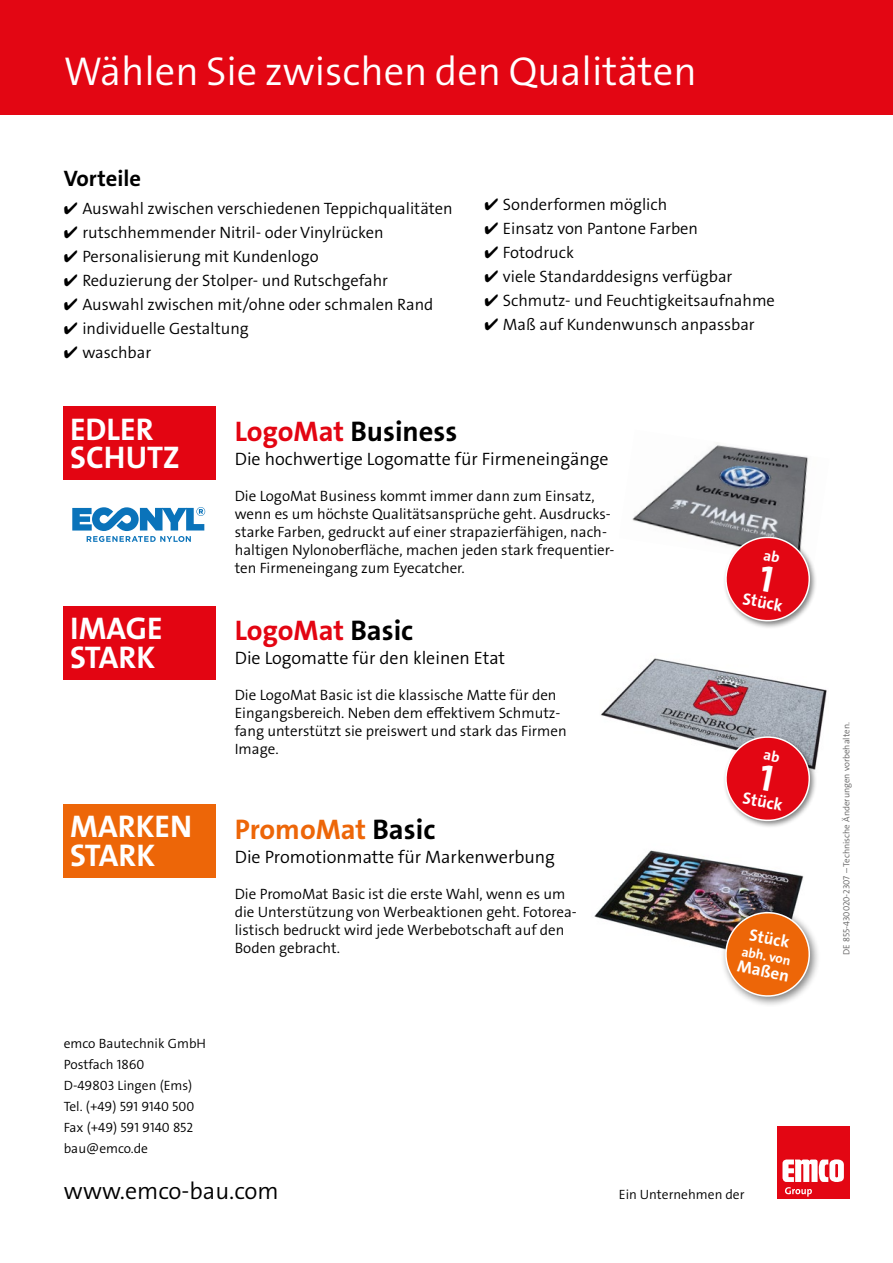
<style>
.page{position:relative;width:893px;height:1263px;background:#fff}
.page>*{position:absolute;margin:0;border:0;box-sizing:border-box;transform-origin:0 0}
.t1{font:300 40.5px "The Sans Os F";color:#fff}
.t2{font:700 31.5px/28.5px "The Sans Os F";color:#fff}
.t3{font:700 28.5px "The Sans Os F";color:#000}
.t4{font:700 28.5px "The Sans Os F";color:#ed6608}
.t5{font:700 28.5px "The Sans Os F";color:#e30512}
.t6{font:300 24px "The Sans Os F";color:#000}
.t7{font:700 22.5px "The Sans Os F";color:#000}
.t8{font:300 18px "The Sans Os F";color:#000}
.t9{font:700 16.8px "The Sans Os F";color:#fff}
.t10{font:300 16.5px "The Sans Os F";color:#000}
.t11{font:300 15px/18px "The Sans Os F";color:#000}
.t12{font:300 13.5px/21px "The Sans Os F";color:#000}
.t13{font:700 13.5px "The Sans Os F";color:#fff}
.t14{font:300 9px "The Sans Os F";color:#646363}
.s1{color:#e30512}
.s2{color:#000}
</style>
<div class="page">
<img style="left:594px;top:850px;width:210px;height:98px">
<div style="left:0;top:0;width:893px;height:115px;background:#e30613"></div>
<div style="left:777px;top:1127px;width:72px;height:72px;background:#e30613"></div>
<svg style="left:782px;top:1159px;width:62px;height:37px"></svg>
<img style="left:601px;top:658px;width:226px;height:94px">
<img style="left:632px;top:445px;width:177px;height:98px">
<div style="left:64px;top:607px;width:152px;height:73px;background:#e30512"></div>
<div style="left:64px;top:805px;width:152px;height:73px;background:#ed6608"></div>
<div style="left:64px;top:407px;width:152px;height:73px;background:#e30512"></div>
<div style="left:720px;top:907px;width:101px;height:101px;background:#000;opacity:.5"></div>
<svg style="left:721px;top:907px;width:94px;height:92px;background:#d9864d"></svg>
<div style="left:723px;top:734px;width:95px;height:95px;background:#000;opacity:.5"></div>
<div style="left:723px;top:534px;width:95px;height:95px;background:#000;opacity:.5"></div>
<svg style="left:72px;top:507px;width:133px;height:35px"></svg>
<svg style="left:721px;top:732px;width:94px;height:92px"></svg>
<svg style="left:721px;top:532px;width:94px;height:92px"></svg>
<h1 class="t1" style="left:64px;top:46px;width:634px">Wählen Sie zwischen den Qualitäten</h1>
<h3 class="t7" style="left:64px;top:163px;width:79px">Vorteile</h3>
<p class="t10" style="left:64px;top:198px;width:390px">✔ Auswahl zwischen verschiedenen Teppichqualitäten</p>
<p class="t10" style="left:64px;top:222px;width:321px">✔ rutschhemmender Nitril- oder Vinylrücken</p>
<p class="t10" style="left:64px;top:246px;width:256px">✔ Personalisierung mit Kundenlogo</p>
<p class="t10" style="left:64px;top:270px;width:326px">✔ Reduzierung der Stolper- und Rutschgefahr</p>
<p class="t10" style="left:64px;top:294px;width:371px">✔ Auswahl zwischen mit/ohne oder schmalen Rand</p>
<p class="t10" style="left:64px;top:318px;width:186px">✔ individuelle Gestaltung</p>
<p class="t10" style="left:64px;top:342px;width:89px">✔ waschbar</p>
<p class="t10" style="left:484px;top:193px;width:184px">✔ Sonderformen möglich</p>
<p class="t10" style="left:484px;top:217px;width:215px">✔ Einsatz von Pantone Farben</p>
<p class="t10" style="left:484px;top:241px;width:91px">✔ Fotodruck</p>
<p class="t10" style="left:484px;top:265px;width:250px">✔ viele Standarddesigns verfügbar</p>
<p class="t10" style="left:484px;top:289px;width:292px">✔ Schmutz- und Feuchtigkeitsaufnahme</p>
<p class="t10" style="left:484px;top:313px;width:272px">✔ Maß auf Kundenwunsch anpassbar</p>
<h2 class="t2" style="left:70px;top:415px;width:111px">EDLER<br>SCHUTZ</h2>
<h3 class="t3" style="left:235px;top:413px;width:224px"><span class="s1">LogoMat</span> Business</h3>
<p class="t8" style="left:235px;top:447px;width:375px">Die hochwertige Logomatte für Firmeneingänge</p>
<p class="t11" style="left:235px;top:487px;width:381px">Die LogoMat Business kommt immer dann zum Einsatz, wenn es um höchste Qualitätsansprüche geht. Ausdrucks&shy;starke Farben, gedruckt auf einer strapazierfähigen, nach&shy;haltigen Nylonoberfläche, machen jeden stark frequentier&shy;ten Firmeneingang zum Eyecatcher.</p>
<h2 class="t2" style="left:70px;top:615px;width:94px">IMAGE<br>STARK</h2>
<h2 class="t2" style="left:70px;top:813px;width:124px">MARKEN<br>STARK</h2>
<h3 class="t5" style="left:235px;top:612px;width:180px">LogoMat <span class="s2">Basic</span></h3>
<p class="t8" style="left:235px;top:647px;width:272px">Die Logomatte für den kleinen Etat</p>
<p class="t11" style="left:235px;top:686px;width:333px">Die LogoMat Basic ist die klassische Matte für den Eingangsbereich. Neben dem effektivem Schmutz&shy;fang unterstützt sie preiswert und stark das Firmen Image.</p>
<h3 class="t4" style="left:235px;top:811px;width:202px">PromoMat <span class="s2">Basic</span></h3>
<p class="t8" style="left:235px;top:845px;width:322px">Die Promotionmatte für Markenwerbung</p>
<p class="t11" style="left:235px;top:885px;width:344px">Die PromoMat Basic ist die erste Wahl, wenn es um die Unterstützung von Werbeaktionen geht. Fotorea&shy;listisch bedruckt wird jede Werbebotschaft auf den Boden gebracht.</p>
<p class="t12" style="left:64px;top:1033px;width:144px">emco Bautechnik GmbH<br>Postfach 1860<br>D-49803 Lingen (Ems)<br>Tel. (+49) 591 9140 500<br>Fax (+49) 591 9140 852 bau@emco.de</p>
<p class="t9" style="left:745px;top:587px;width:42px;rotate:11deg">Stück</p>
<p class="t9" style="left:745px;top:787px;width:42px;rotate:11deg">Stück</p>
<p class="t9" style="left:752px;top:924px;width:42px;rotate:11deg">Stück</p>
<p class="t13" style="left:744px;top:942px;width:51px;rotate:11deg">abh. von</p>
<p class="t9" style="left:740px;top:955px;width:54px;rotate:11deg">Maßen</p>
<h3 class="t6" style="left:64px;top:1176px;width:217px">www.emco-bau.com</h3>
<p class="t12" style="left:619px;top:1184px;width:127px">Ein Unternehmen der</p>
<p class="t14" style="left:841px;top:955px;width:234px;rotate:-90deg">DE 855-430020-2307 – Technische Änderungen vorbehalten.</p>
</div>
